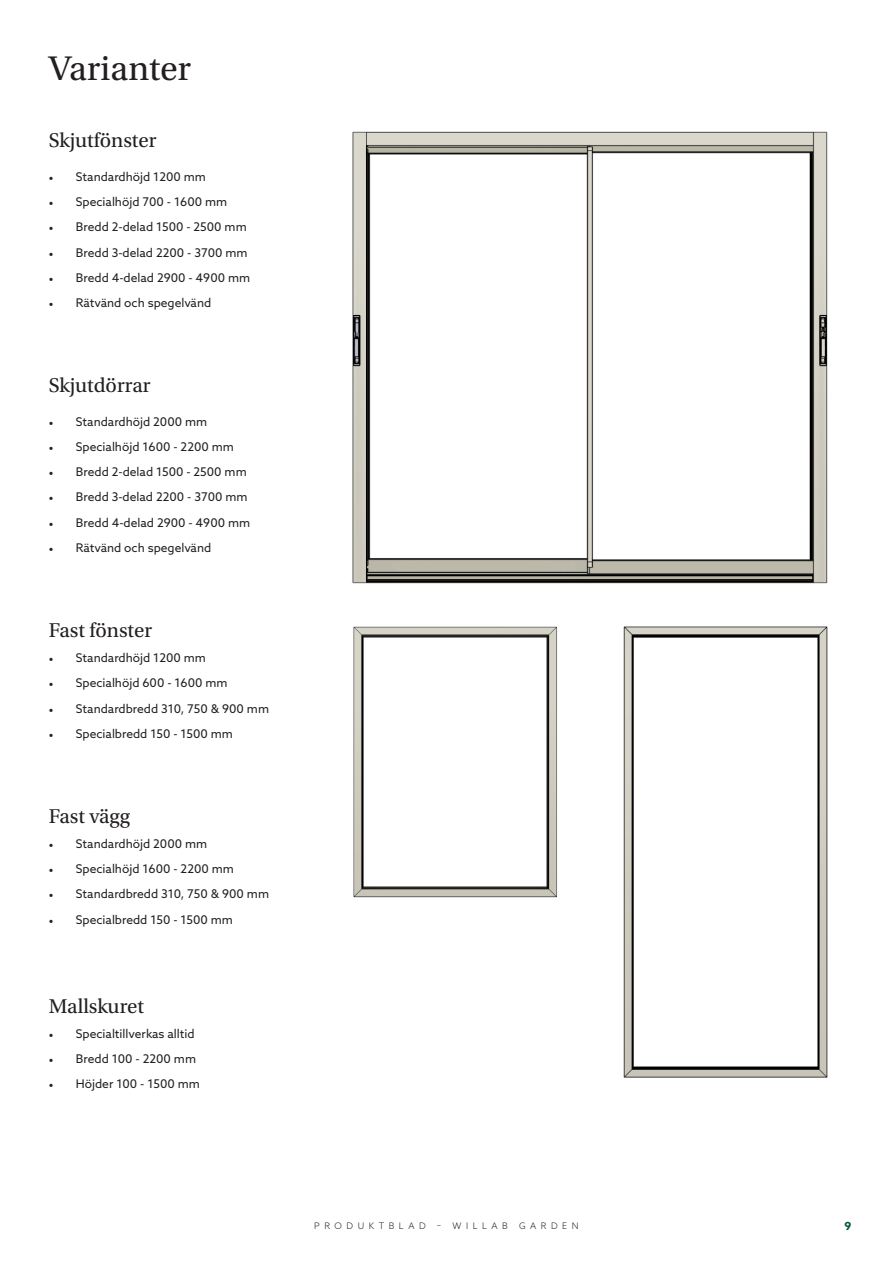
<style>
.page{position:relative;width:893px;height:1263px;background:#fff}
.page>*{position:absolute;margin:0;border:0;box-sizing:border-box;transform-origin:0 0}
.t1{font:36px "Utopia Std";color:#231f20}
.t2{font:21px "Utopia Std";color:#231f20}
.t3{font:12px "Azo Sans";color:#231f20}
.t4{font:700 11.25px "Azo Sans";color:#0d5540}
.t5{font:300 9px "Azo Sans";letter-spacing:.5em;color:#231f20}
.s1{font-family:"Minion Pro"}
</style>
<div class="page">
<img style="left:352px;top:131px;width:476px;height:452px">
<img style="left:623px;top:626px;width:205px;height:451px">
<img style="left:353px;top:626px;width:204px;height:272px">
<p class="t1" style="left:49px;top:49px;width:144px">Varianter</p>
<p class="t2" style="left:49px;top:129px;width:109px">Skjutfönster</p>
<p class="t3" style="left:49px;top:169px;width:159px"><span class="s1">•</span> Standardhöjd 1200 mm</p>
<p class="t3" style="left:49px;top:194px;width:180px"><span class="s1">•</span> Specialhöjd 700 - 1600 mm</p>
<p class="t3" style="left:49px;top:219px;width:199px"><span class="s1">•</span> Bredd 2-delad 1500 - 2500 mm</p>
<p class="t3" style="left:49px;top:244px;width:200px"><span class="s1">•</span> Bredd 3-delad 2200 - 3700 mm</p>
<p class="t3" style="left:49px;top:270px;width:203px"><span class="s1">•</span> Bredd 4-delad 2900 - 4900 mm</p>
<p class="t3" style="left:49px;top:295px;width:164px"><span class="s1">•</span> Rätvänd och spegelvänd</p>
<p class="t2" style="left:49px;top:374px;width:103px">Skjutdörrar</p>
<p class="t3" style="left:49px;top:414px;width:160px"><span class="s1">•</span> Standardhöjd 2000 mm</p>
<p class="t3" style="left:49px;top:439px;width:187px"><span class="s1">•</span> Specialhöjd 1600 - 2200 mm</p>
<p class="t3" style="left:49px;top:464px;width:199px"><span class="s1">•</span> Bredd 2-delad 1500 - 2500 mm</p>
<p class="t3" style="left:49px;top:489px;width:200px"><span class="s1">•</span> Bredd 3-delad 2200 - 3700 mm</p>
<p class="t3" style="left:49px;top:515px;width:203px"><span class="s1">•</span> Bredd 4-delad 2900 - 4900 mm</p>
<p class="t3" style="left:49px;top:540px;width:164px"><span class="s1">•</span> Rätvänd och spegelvänd</p>
<p class="t2" style="left:49px;top:619px;width:105px">Fast fönster</p>
<p class="t3" style="left:49px;top:650px;width:159px"><span class="s1">•</span> Standardhöjd 1200 mm</p>
<p class="t3" style="left:49px;top:675px;width:180px"><span class="s1">•</span> Specialhöjd 600 - 1600 mm</p>
<p class="t3" style="left:49px;top:700px;width:222px"><span class="s1">•</span> Standardbredd 310, 750 &amp; 900 mm</p>
<p class="t3" style="left:49px;top:726px;width:186px"><span class="s1">•</span> Specialbredd 150 - 1500 mm</p>
<p class="t2" style="left:49px;top:804px;width:83px">Fast vägg</p>
<p class="t3" style="left:49px;top:836px;width:160px"><span class="s1">•</span> Standardhöjd 2000 mm</p>
<p class="t3" style="left:49px;top:861px;width:187px"><span class="s1">•</span> Specialhöjd 1600 - 2200 mm</p>
<p class="t3" style="left:49px;top:886px;width:222px"><span class="s1">•</span> Standardbredd 310, 750 &amp; 900 mm</p>
<p class="t3" style="left:49px;top:911px;width:186px"><span class="s1">•</span> Specialbredd 150 - 1500 mm</p>
<p class="t2" style="left:49px;top:994px;width:97px">Mallskuret</p>
<p class="t3" style="left:49px;top:1026px;width:147px"><span class="s1">•</span> Specialtillverkas alltid</p>
<p class="t3" style="left:49px;top:1051px;width:149px"><span class="s1">•</span> Bredd 100 - 2200 mm</p>
<p class="t3" style="left:49px;top:1076px;width:152px"><span class="s1">•</span> Höjder 100 - 1500 mm</p>
<p class="t5" style="left:314px;top:1219px;width:266px">PRODUKTBLAD – WILLAB GARDEN</p>
<p class="t4" style="left:845px;top:1219px;width:8px">9</p>
</div>
